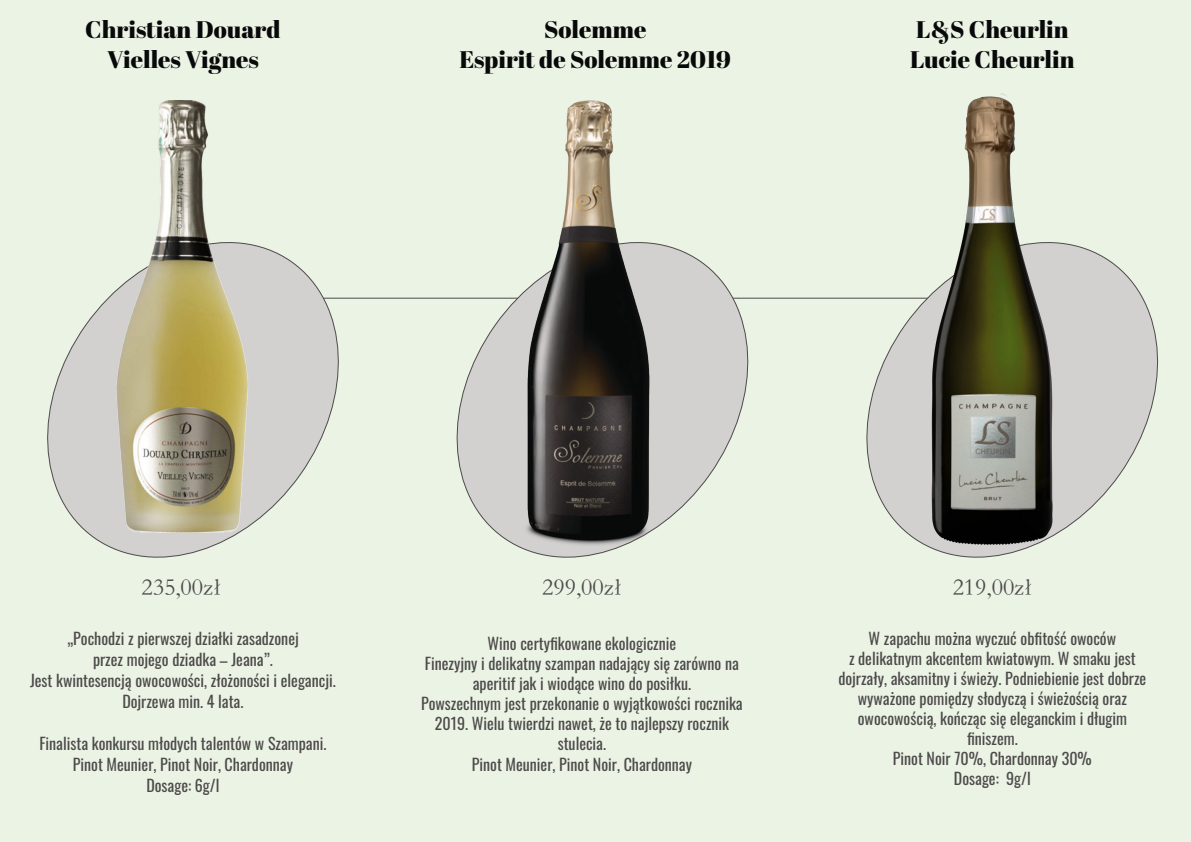
<style>
.page{position:relative;width:1191px;height:842px;background:#ebf3e5}
.page>*{position:absolute;margin:0;border:0;box-sizing:border-box;transform-origin:0 0}
.t1{font:24px/30px "Abril Fatface";color:#080a0a;text-align:center}
.t2{font:24px "ST Songti SC Light";color:#4d4b4a}
.t3{font:16px/20px "Oswald";color:#4d4b4a;text-align:center}
</style>
<div class="page">
<hr style="left:227px;top:298px;width:737px;height:1px;background:#4d4b4a">
<svg style="left:850px;top:242px;width:309px;height:316px;fill:#d3d1d0"></svg>
<svg style="left:47px;top:243px;width:308px;height:315px;fill:#d3d1d0"></svg>
<svg style="left:440px;top:242px;width:324px;height:316px;fill:#d3d1d0"></svg>
<img style="left:523px;top:101px;width:127px;height:446px">
<img style="left:116px;top:100px;width:133px;height:433px">
<img style="left:928px;top:93px;width:128px;height:453px">
<h1 class="t1" style="left:85px;top:14px;width:197px">Christian Douard<br>Vielles Vignes</h1>
<h1 class="t1" style="left:459px;top:14px;width:273px">Solemme<br>Espirit de Solemme 2019</h1>
<h1 class="t1" style="left:910px;top:14px;width:166px;text-align:left">L&amp;S Cheurlin<br>Lucie Cheurlin</h1>
<h1 class="t2" style="left:142px;top:576px;width:81px">235,00zł</h1>
<h1 class="t2" style="left:542px;top:576px;width:81px">299,00zł</h1>
<h1 class="t2" style="left:952px;top:576px;width:81px">219,00zł</h1>
<p class="t3" style="left:30px;top:627px;width:307px;line-height:21px">„Pochodzi z pierwszej działki zasadzonej<br>przez mojego dziadka – Jeana”.<br>Jest kwintesencją owocowości, złożoności i elegancji.<br>Dojrzewa min. 4 lata.</p>
<p class="t3" style="left:39px;top:732px;width:289px;line-height:21px">Finalista konkursu młodych talentów w Szampani.<br>Pinot Meunier, Pinot Noir, Chardonnay<br>Dosage: 6g/l</p>
<p class="t3" style="left:421px;top:633px;width:323px">Wino certyfikowane ekologicznie<br>Finezyjny i delikatny szampan nadający się zarówno na aperitif jak i wiodące wino do posiłku.<br>Powszechnym jest przekonanie o wyjątkowości rocznika 2019. Wielu twierdzi nawet, że to najlepszy rocznik stulecia.<br>Pinot Meunier, Pinot Noir, Chardonnay</p>
<p class="t3" style="left:838px;top:628px;width:309px">W zapachu można wyczuć obfitość owoców<br>z delikatnym akcentem kwiatowym. W smaku jest dojrzały, aksamitny i świeży. Podniebienie jest dobrze wyważone pomiędzy słodyczą i świeżością oraz owocowością, kończąc się eleganckim i długim finiszem.<br>Pinot Noir 70%, Chardonnay 30%<br>Dosage: 9g/l</p>
</div>
